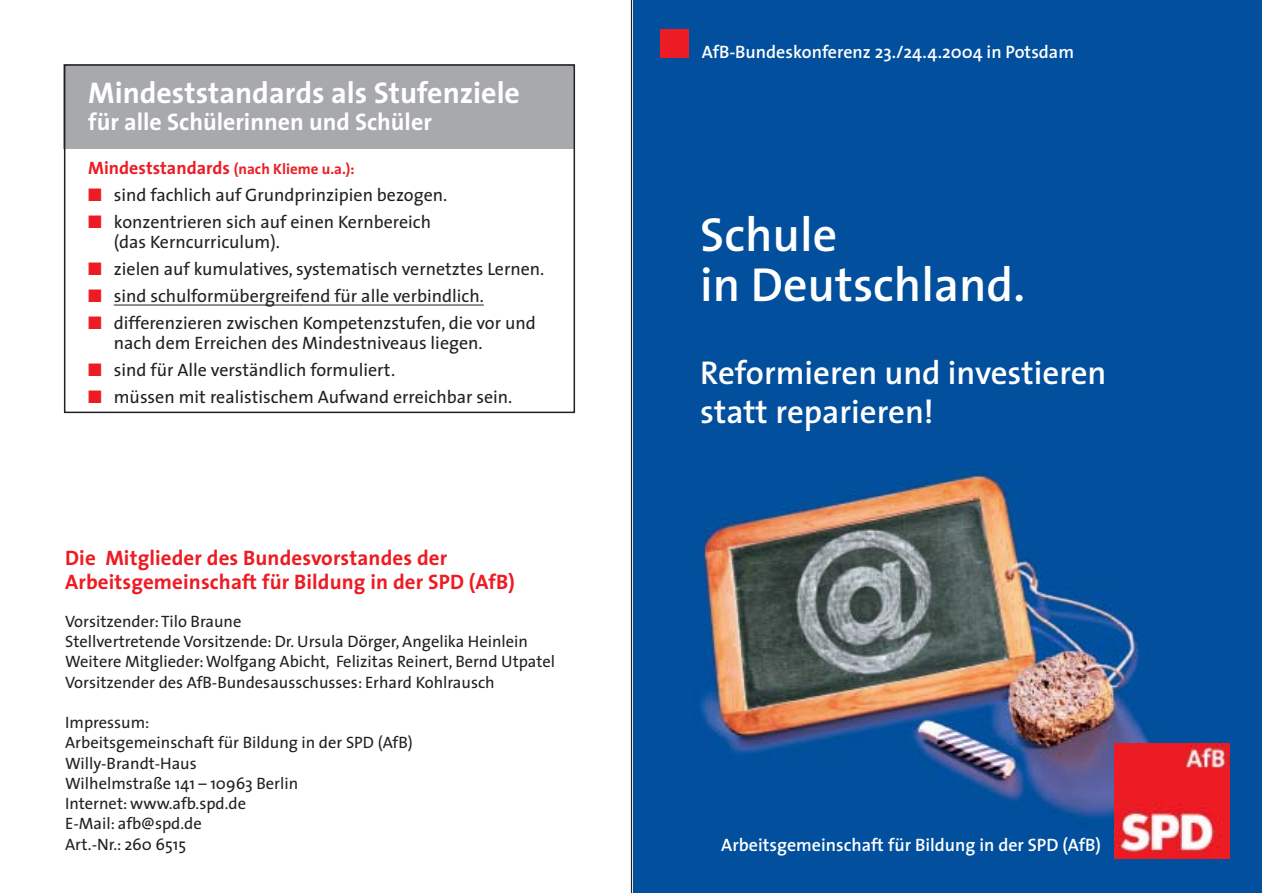
<style>
.page{position:relative;width:1263px;height:893px;background:#fff}
.page>*{position:absolute;margin:0;border:0;box-sizing:border-box;transform-origin:0 0}
.t1{font:600 48px/50.4px "The Sans";color:#fff}
.t2{font:600 33px/39px "The Sans";color:#fff}
.t3{font:700 30px "The Sans";color:#fff}
.t4{font:700 24px "The Sans";color:#fff}
.t5{font:700 21px/24px "The Sans";letter-spacing:.005em;color:#ed1c24}
.t6{font:18px/20px "The Sans";color:#231f20}
.t7{font:600 18px "The Sans";color:#fff}
.t8{font:16.5px/20.2px "The Sans";color:#231f20}
.t9{font:700 15px "The Sans";color:#ed1c24}
.s1{font-size:18px}
.s2{color:#ed1c24}
</style>
<div class="page">
<hr style="left:630px;top:0;width:3px;height:892px;background:#e8e6e7">
<img style="left:633px;top:0;width:629px;height:892px">
<hr style="left:631px;top:0;width:1px;height:892px;background:#231f20">
<div style="left:660px;top:29px;width:29px;height:29px;background:#ed1c24"></div>
<div style="left:64px;top:64px;width:511px;height:84px;background:#a7a9ac"></div>
<hr style="left:114px;top:305px;width:84px;height:1px;background:#231f20">
<hr style="left:197px;top:305px;width:68px;height:1px;background:#231f20">
<svg style="left:265px;top:305px;width:36px;height:1px"></svg>
<hr style="left:301px;top:305px;width:101px;height:1px;background:#231f20">
<hr style="left:402px;top:305px;width:82px;height:1px;background:#231f20">
<div style="left:64px;top:64px;width:511px;height:349px;border:2px solid #231f20"></div>
<img style="left:1114px;top:743px;width:116px;height:115px">
<h3 class="t3" style="left:88px;top:81px;width:433px">Mindeststandards als Stufenziele</h3>
<h3 class="t4" style="left:88px;top:112px;width:345px">für alle Schülerinnen und Schüler</h3>
<p class="t9" style="left:88px;top:164px;width:268px"><span class="s1">Mindeststandards</span> (nach Klieme u.a.):</p>
<p class="t6" style="left:88px;top:187px;width:361px"><span class="s2">■</span> sind fachlich auf Grundprinzipien bezogen.</p>
<p class="t6" style="left:114px;top:214px;width:319px;text-indent:-26px"><span class="s2">■</span> konzentrieren sich auf einen Kernbereich (das Kerncurriculum).</p>
<p class="t6" style="left:88px;top:261px;width:457px"><span class="s2">■</span> zielen auf kumulatives, systematisch vernetztes Lernen.</p>
<p class="t6" style="left:88px;top:288px;width:397px"><span class="s2">■</span> sind schulformübergreifend für alle verbindlich.</p>
<p class="t6" style="left:114px;top:315px;width:423px;text-indent:-26px"><span class="s2">■</span> differenzieren zwischen Kompetenzstufen, die vor und nach dem Erreichen des Mindestniveaus liegen.</p>
<p class="t6" style="left:88px;top:362px;width:308px"><span class="s2">■</span> sind für Alle verständlich formuliert.</p>
<p class="t6" style="left:88px;top:389px;width:426px"><span class="s2">■</span> müssen mit realistischem Aufwand erreichbar sein.</p>
<p class="t5" style="left:65px;top:547px;width:451px">Die Mitglieder des Bundesvorstandes der<br>Arbeitsgemeinschaft für Bildung in der SPD (AfB)</p>
<p class="t8" style="left:65px;top:612px;width:491px">Vorsitzender: Tilo Braune<br>Stellvertretende Vorsitzende: Dr. Ursula Dörger, Angelika Heinlein Weitere Mitglieder: Wolfgang Abicht, Felizitas Reinert, Bernd Utpatel Vorsitzender des AfB-Bundesausschusses: Erhard Kohlrausch</p>
<p class="t8" style="left:65px;top:714px;width:349px">Impressum:<br>Arbeitsgemeinschaft für Bildung in der SPD (AfB)<br>Willy-Brandt-Haus<br>Wilhelmstraße 141 – 10963 Berlin<br>Internet: www.afb.spd.de<br>E-Mail: afb@spd.de<br>Art.-Nr.: 260 6515</p>
<p class="t7" style="left:702px;top:45px;width:374px">AfB-Bundeskonferenz 23./24.4.2004 in Potsdam</p>
<h1 class="t1" style="left:700px;top:214px;width:326px">Schule<br>in Deutschland.</h1>
<h2 class="t2" style="left:700px;top:357px;width:408px">Reformieren und investieren statt reparieren!</h2>
<p class="t7" style="left:721px;top:838px;width:381px">Arbeitsgemeinschaft für Bildung in der SPD (AfB)</p>
</div>
